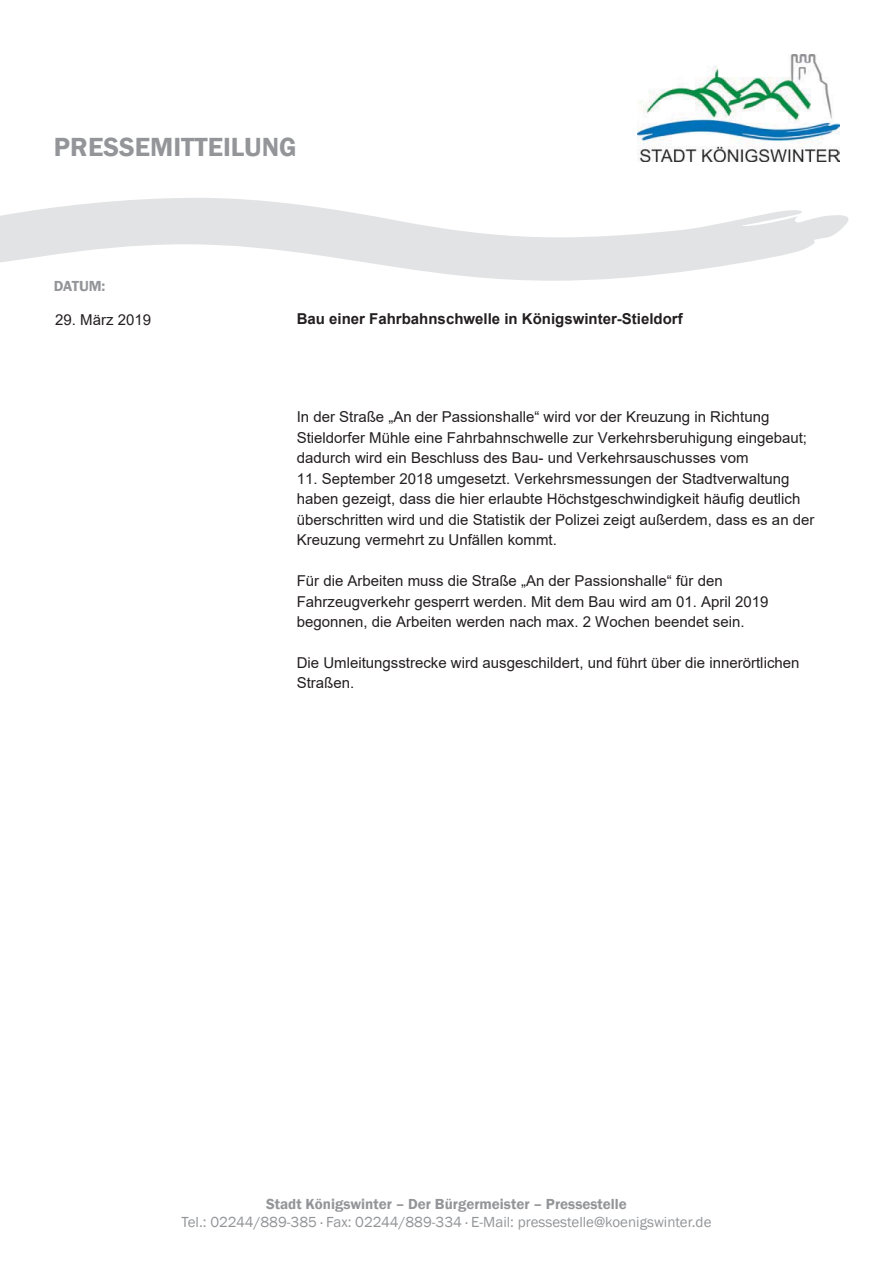
<style>
.page{position:relative;width:893px;height:1263px;background:#fff}
.page>*{position:absolute;margin:0;border:0;box-sizing:border-box;transform-origin:0 0}
.t1{font:600 27px "Franklin Gothic";color:#939598}
.t2{font:15px/20.4px "Arial";color:#231f20}
.t3{font:15px "Franklin Gothic";color:#939598}
.t4{font:600 15px "Franklin Gothic";color:#939598}
.t5{font:700 15px "Arial";color:#231f20}
</style>
<div class="page">
<img style="left:638px;top:54px;width:201px;height:108px">
<svg style="left:0;top:198px;width:849px;height:83px;fill:#e2e3e4"></svg>
<h1 class="t1" style="left:54px;top:131px;width:244px">PRESSEMITTEILUNG</h1>
<p class="t4" style="left:54px;top:278px;width:53px">DATUM:</p>
<p class="t2" style="left:55px;top:309px;width:97px">29. März 2019</p>
<p class="t5" style="left:297px;top:311px;width:387px">Bau einer Fahrbahnschwelle in Königswinter-Stieldorf</p>
<p class="t2" style="left:297px;top:407px;width:512px">In der Straße „An der Passionshalle“ wird vor der Kreuzung in Richtung<br>Stieldorfer Mühle eine Fahrbahnschwelle zur Verkehrsberuhigung eingebaut; dadurch wird ein Beschluss des Bau- und Verkehrsauschusses vom</p>
<p class="t2" style="left:297px;top:468px;width:519px">11. September 2018 umgesetzt. Verkehrsmessungen der Stadtverwaltung haben gezeigt, dass die hier erlaubte Höchstgeschwindigkeit häufig deutlich überschritten wird und die Statistik der Polizei zeigt außerdem, dass es an der Kreuzung vermehrt zu Unfällen kommt.</p>
<p class="t2" style="left:297px;top:571px;width:473px">Für die Arbeiten muss die Straße „An der Passionshalle“ für den<br>Fahrzeugverkehr gesperrt werden. Mit dem Bau wird am 01. April 2019 begonnen, die Arbeiten werden nach max. 2 Wochen beendet sein.</p>
<p class="t2" style="left:297px;top:653px;width:504px">Die Umleitungsstrecke wird ausgeschildert, und führt über die innerörtlichen<br>Straßen.</p>
<p class="t4" style="left:266px;top:1196px;width:362px">Stadt Königswinter – Der Bürgermeister – Pressestelle</p>
<p class="t3" style="left:181px;top:1214px;width:531px">Tel.: 02244/889-385 · Fax: 02244/889-334 · E-Mail: pressestelle@koenigswinter.de</p>
</div>
